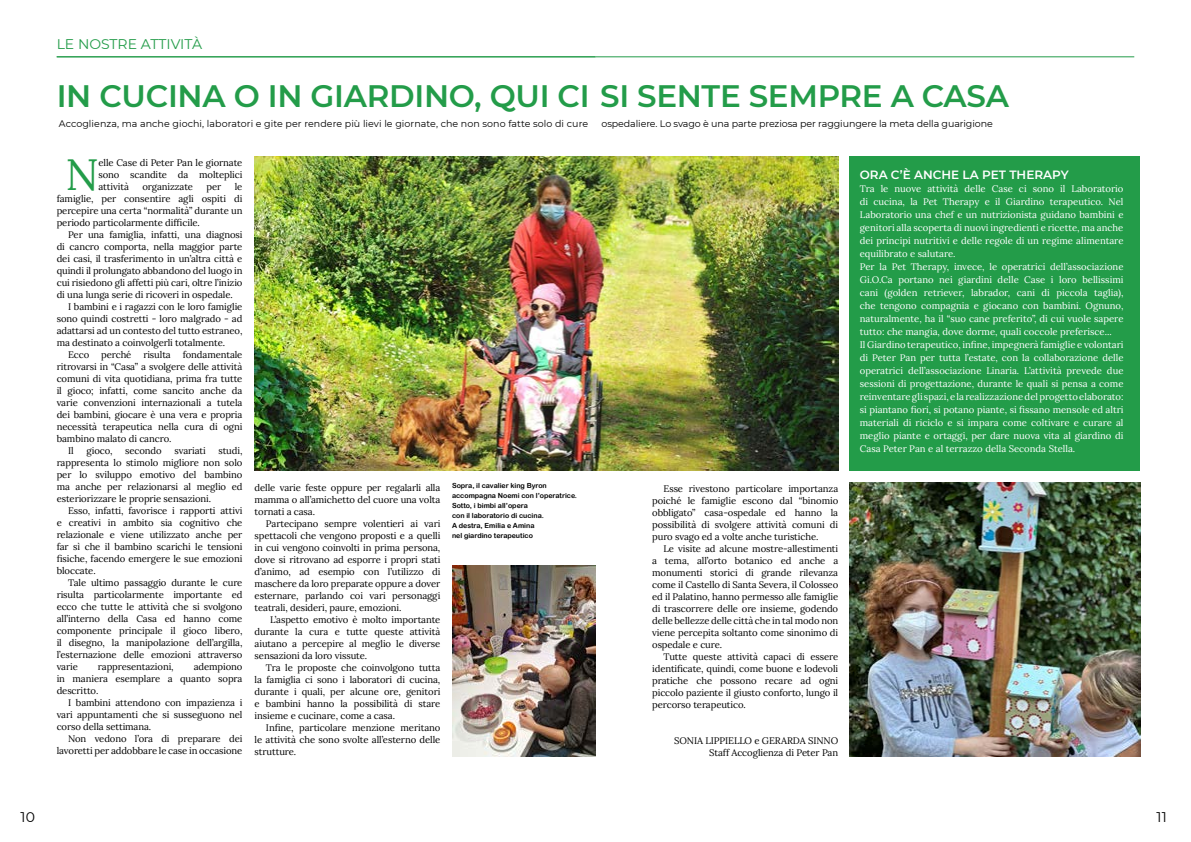
<style>
.page{position:relative;width:1191px;height:842px;background:#fff}
.page>*{position:absolute;margin:0;border:0;box-sizing:border-box;transform-origin:0 0}
.t1{font:43.8px "Lora";color:#239c49}
.t2{font:600 31px "Montserrat";letter-spacing:-.01em;color:#239c49}
.t3{font:14px "Montserrat";color:#239c49}
.t4{font:14px "Montserrat";color:#000}
.t5{font:600 12px "Montserrat";color:#fff}
.t6{font:9.5px/12px "Lora";letter-spacing:-.01em;color:#000;text-align:justify}
.t7{font:9.5px/13px "Lora";color:#fff}
.t8{font:9.5px "Montserrat";letter-spacing:-.005em;color:#000}
.t9{font:7px/10px "Arial Rounded MT Bold";color:#000}
</style>
<div class="page">
<hr style="left:595px;top:57px;width:539px;height:1px;background:#239c49">
<img style="left:849px;top:483px;width:291px;height:274px">
<hr style="left:57px;top:57px;width:538px;height:1px;background:#239c49">
<img style="left:255px;top:156px;width:583px;height:315px">
<div style="left:849px;top:156px;width:291px;height:315px;background:#239c49"></div>
<img style="left:452px;top:565px;width:143px;height:191px">
<h3 class="t4" style="left:20px;top:809px;width:16px">10</h3>
<h3 class="t3" style="left:57px;top:37px;width:147px">LE NOSTRE ATTIVITÀ</h3>
<h2 class="t2" style="left:57px;top:79px;width:953px">IN CUCINA O IN GIARDINO, QUI CI SI SENTE SEMPRE A CASA</h2>
<p class="t8" style="left:59px;top:119px;width:531px">Accoglienza, ma anche giochi, laboratori e gite per rendere più lievi le giornate, che non sono fatte solo di cure</p>
<p class="t8" style="left:601px;top:119px;width:393px">ospedaliere. Lo svago è una parte preziosa per raggiungere la meta della guarigione</p>
<h1 class="t1" style="left:66px;top:149px;width:35px">N</h1>
<p class="t6" style="left:98px;top:156px;width:145px">elle Case di Peter Pan le giornate sono scandite da molteplici attività</p>
<p class="t6" style="left:57px;top:180px;width:187px;text-indent:178px">le famiglie, per consentire agli ospiti di percepire una certa “normalità” durante un periodo particolarmente difficile.</p>
<p class="t6" style="left:57px;top:228px;width:187px;text-indent:11px">Per una famiglia, infatti, una diagnosi di cancro comporta, nella maggior parte dei casi, il trasferimento in un’altra città e quindi il prolungato abbandono del luogo in cui risiedono gli affetti più cari, oltre l’inizio di una lunga serie di ricoveri in ospedale.</p>
<p class="t6" style="left:68px;top:300px;width:176px">I bambini e i ragazzi con le loro famiglie</p>
<p class="t6" style="left:57px;top:312px;width:187px">sono quindi costretti - loro malgrado - ad</p>
<p class="t6" style="left:57px;top:324px;width:187px">adattarsi ad un contesto del tutto estraneo,</p>
<p class="t6" style="left:57px;top:336px;width:170px">ma destinato a coinvolgerli totalmente.</p>
<p class="t6" style="left:68px;top:348px;width:23px">Ecco</p>
<p class="t6" style="left:101px;top:348px;width:32px">perché</p>
<p class="t6" style="left:143px;top:348px;width:29px">risulta</p>
<p class="t6" style="left:183px;top:348px;width:61px">fondamentale</p>
<p class="t6" style="left:57px;top:360px;width:187px">ritrovarsi in “Casa” a svolgere delle attività</p>
<p class="t6" style="left:57px;top:372px;width:187px">comuni di vita quotidiana, prima fra tutte</p>
<p class="t6" style="left:57px;top:384px;width:187px">il gioco; infatti, come sancito anche da</p>
<p class="t6" style="left:57px;top:396px;width:187px">varie convenzioni internazionali a tutela</p>
<p class="t6" style="left:57px;top:408px;width:187px">dei bambini, giocare è una vera e propria</p>
<p class="t6" style="left:57px;top:420px;width:187px">necessità terapeutica nella cura di ogni</p>
<p class="t6" style="left:57px;top:432px;width:116px">bambino malato di cancro.</p>
<p class="t6" style="left:68px;top:444px;width:7px">Il</p>
<p class="t6" style="left:86px;top:444px;width:28px">gioco,</p>
<p class="t6" style="left:125px;top:444px;width:38px">secondo</p>
<p class="t6" style="left:174px;top:444px;width:33px">svariati</p>
<p class="t6" style="left:142px;top:180px;width:52px">organizzate</p>
<p class="t6" style="left:206px;top:180px;width:16px">per</p>
<p class="t6" style="left:57px;top:444px;width:187px;text-indent:162px">studi, rappresenta lo stimolo migliore non solo per lo sviluppo emotivo del bambino ma anche per relazionarsi al meglio ed esteriorizzare le proprie sensazioni.</p>
<p class="t6" style="left:57px;top:504px;width:187px;text-indent:11px">Esso, infatti, favorisce i rapporti attivi e creativi in ambito sia cognitivo che relazionale e viene utilizzato anche per far sì che il bambino scarichi le tensioni fisiche, facendo emergere le sue emozioni bloccate.</p>
<p class="t6" style="left:57px;top:576px;width:187px;text-indent:11px">Tale ultimo passaggio durante le cure risulta particolarmente importante ed ecco che tutte le attività che si svolgono all’interno della Casa ed hanno come componente principale il gioco libero, il disegno, la manipolazione dell’argilla, l’esternazione delle emozioni attraverso varie</p>
<p class="t6" style="left:57px;top:660px;width:187px;text-indent:137px">adempiono in maniera esemplare a quanto sopra descritto.</p>
<p class="t6" style="left:57px;top:696px;width:187px;text-indent:11px">I bambini attendono con impazienza i vari appuntamenti che si susseguono nel corso della settimana.</p>
<p class="t6" style="left:57px;top:732px;width:187px;text-align:right">Non vedono l’ora di preparare dei lavoretti per addobbare le case in occasione</p>
<p class="t6" style="left:98px;top:660px;width:77px">rappresentazioni,</p>
<p class="t6" style="left:255px;top:482px;width:187px">delle varie feste oppure per regalarli alla mamma o all’amichetto del cuore una volta tornati a casa.</p>
<p class="t6" style="left:255px;top:518px;width:187px;text-indent:11px">Partecipano sempre volentieri ai vari spettacoli che vengono proposti e a quelli in cui vengono coinvolti in prima persona, dove si ritrovano ad esporre i propri stati d’animo, ad esempio con l’utilizzo di maschere da loro preparate oppure a dover esternare, parlando coi vari personaggi teatrali, desideri, paure, emozioni.</p>
<p class="t6" style="left:255px;top:614px;width:187px;text-indent:16px">L’aspetto emotivo è molto importante durante la cura e tutte queste attività aiutano a percepire al meglio le diverse sensazioni da loro vissute.</p>
<p class="t6" style="left:255px;top:662px;width:187px;text-indent:11px">Tra le proposte che coinvolgono tutta la famiglia ci sono i laboratori di cucina, durante i quali, per alcune ore, genitori e bambini hanno la possibilità di stare insieme e cucinare, come a casa.</p>
<p class="t6" style="left:255px;top:721px;width:187px;text-indent:11px">Infine, particolare menzione meritano le attività che sono svolte all’esterno delle strutture.</p>
<p class="t9" style="left:452px;top:481px;width:127px">Sopra, il cavalier king Byron accompagna Noemi con l’operatrice.<br>Sotto, i bimbi all’opera<br>con il laboratorio di cucina.<br>A destra, Emilia e Amina<br>nel giardino terapeutico</p>
<p class="t6" style="left:652px;top:483px;width:187px;text-indent:11px">Esse rivestono particolare importanza poiché le famiglie escono dal “binomio obbligato” casa-ospedale ed hanno la possibilità di svolgere attività comuni di puro svago ed a volte anche turistiche.</p>
<p class="t6" style="left:652px;top:543px;width:187px;text-indent:11px">Le visite ad alcune mostre-allestimenti a tema, all’orto botanico ed anche a monumenti storici di grande rilevanza come il Castello di Santa Severa, il Colosseo ed il Palatino, hanno permesso alle famiglie di trascorrere delle ore insieme, godendo delle bellezze delle città che in tal modo non viene percepita soltanto come sinonimo di ospedale e cure.</p>
<p class="t6" style="left:652px;top:651px;width:187px;text-indent:11px">Tutte queste attività capaci di essere identificate, quindi, come buone e lodevoli pratiche che possono recare ad ogni piccolo paziente il giusto conforto, lungo il percorso terapeutico.</p>
<p class="t6" style="left:674px;top:735px;width:165px;text-align:right">SONIA LIPPIELLO e GERARDA SINNO<br>Staff Accoglienza di Peter Pan</p>
<p class="t5" style="left:859px;top:169px;width:210px">ORA C’È ANCHE LA PET THERAPY</p>
<p class="t7" style="left:859px;top:183px;width:265px">Tra le nuove attività delle Case ci sono il Laboratorio di cucina, la Pet Therapy e il Giardino terapeutico. Nel Laboratorio una chef e un nutrizionista guidano bambini e genitori alla scoperta di nuovi ingredienti e ricette, ma anche dei principi nutritivi e delle regole di un regime alimentare equilibrato e salutare.<br>Per la Pet Therapy, invece, le operatrici dell’associazione Gi.O.Ca portano nei giardini delle Case i loro bellissimi cani (golden retriever, labrador, cani di piccola taglia), che tengono compagnia e giocano con bambini. Ognuno, naturalmente, ha il “suo cane preferito”, di cui vuole sapere tutto: che mangia, dove dorme, quali coccole preferisce...<br>Il Giardino terapeutico, infine, impegnerà famiglie e volontari di Peter Pan per tutta l’estate, con la collaborazione delle operatrici dell’associazione Linaria. L’attività prevede due sessioni di progettazione, durante le quali si pensa a come reinventare gli spazi, e la realizzazione del progetto elaborato: si piantano fiori, si potano piante, si fissano mensole ed altri materiali di riciclo e si impara come coltivare e curare al meglio piante e ortaggi, per dare nuova vita al giardino di Casa Peter Pan e al terrazzo della Seconda Stella.</p>
<h3 class="t4" style="left:1156px;top:809px;width:12px">11</h3>
</div>
